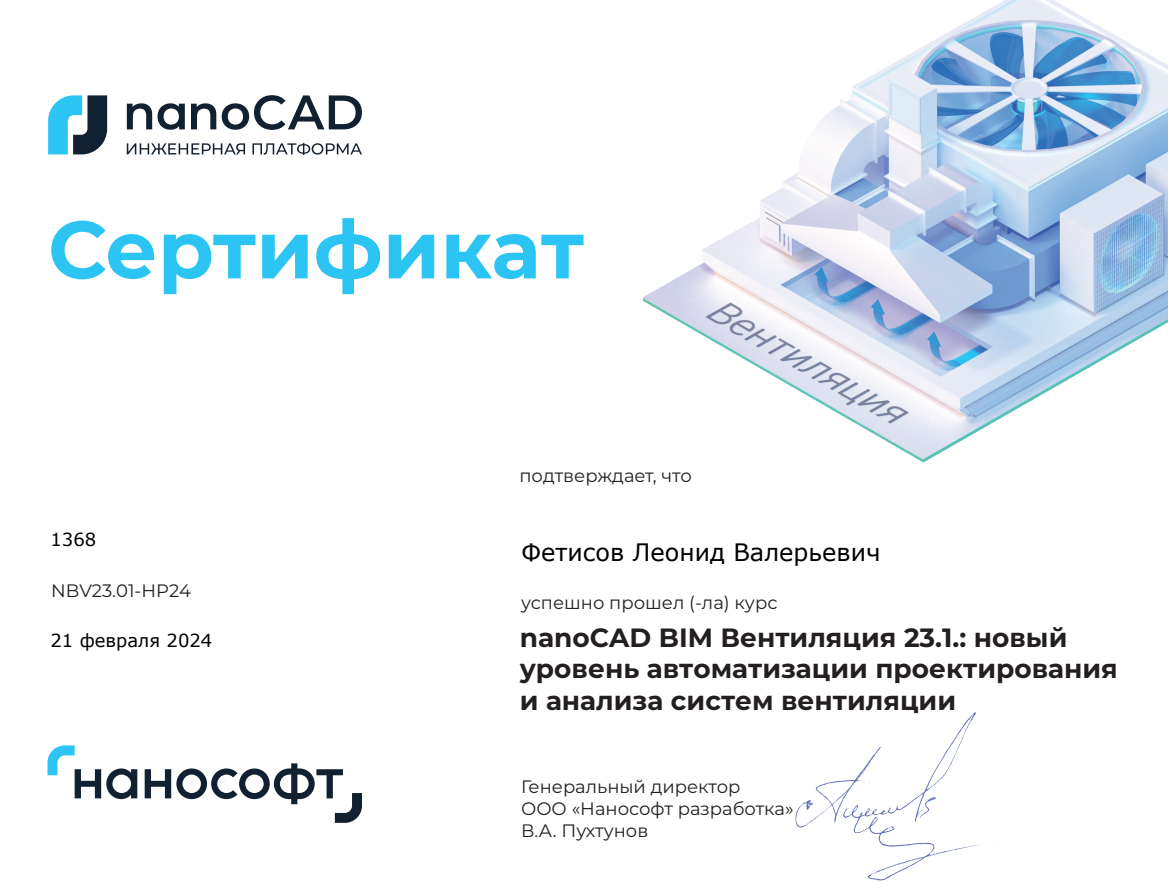
<style>
.page{position:relative;width:1168px;height:893px;background:#fff}
.page>*{position:absolute;margin:0;border:0;box-sizing:border-box;transform-origin:0 0}
.t1{font:700 81.15px "Montserrat";color:#2bc4f3}
.t2{font:700 26.4px/31.7px "Montserrat";color:#231f20}
.t3{font:24px "Verdana";color:#000}
.t4{font:18px/21.6px "Montserrat";color:#231f20}
.t5{font:18px "Verdana";color:#000}
</style>
<div class="page">
<svg style="left:48px;top:745px;width:89px;height:54px"></svg>
<svg style="left:145px;top:763px;width:217px;height:60px"></svg>
<svg style="left:127px;top:103px;width:25px;height:26px"></svg>
<svg style="left:158px;top:103px;width:27px;height:27px"></svg>
<svg style="left:191px;top:103px;width:25px;height:26px"></svg>
<svg style="left:222px;top:95px;width:140px;height:35px"></svg>
<svg style="left:48px;top:95px;width:59px;height:59px"></svg>
<svg style="left:127px;top:143px;width:118px;height:11px"></svg>
<svg style="left:252px;top:143px;width:110px;height:12px"></svg>
<img style="left:644px;top:0;width:524px;height:463px">
<img style="left:795px;top:712px;width:203px;height:169px">
<h1 class="t1" style="left:48px;top:191px;width:537px">Сертификат</h1>
<p class="t5" style="left:51px;top:527px;width:47px">1368</p>
<p class="t4" style="left:51px;top:579px;width:141px">NBV23.01-HP24</p>
<p class="t5" style="left:51px;top:628px;width:163px">21 февраля 2024</p>
<p class="t4" style="left:519px;top:464px;width:174px">подтверждает, что</p>
<h3 class="t3" style="left:521px;top:536px;width:361px">Фетисов Леонид Валерьевич</h3>
<p class="t4" style="left:521px;top:591px;width:258px">успешно прошел (-ла) курс</p>
<h2 class="t2" style="left:520px;top:620px;width:599px">nanoCAD BIM Вентиляция 23.1.: новый уровень автоматизации проектирования и анализа систем вентиляции</h2>
<p class="t4" style="left:521px;top:775px;width:274px">Генеральный директор<br>ООО «Нанософт разработка»<br>В.А. Пухтунов</p>
</div>
